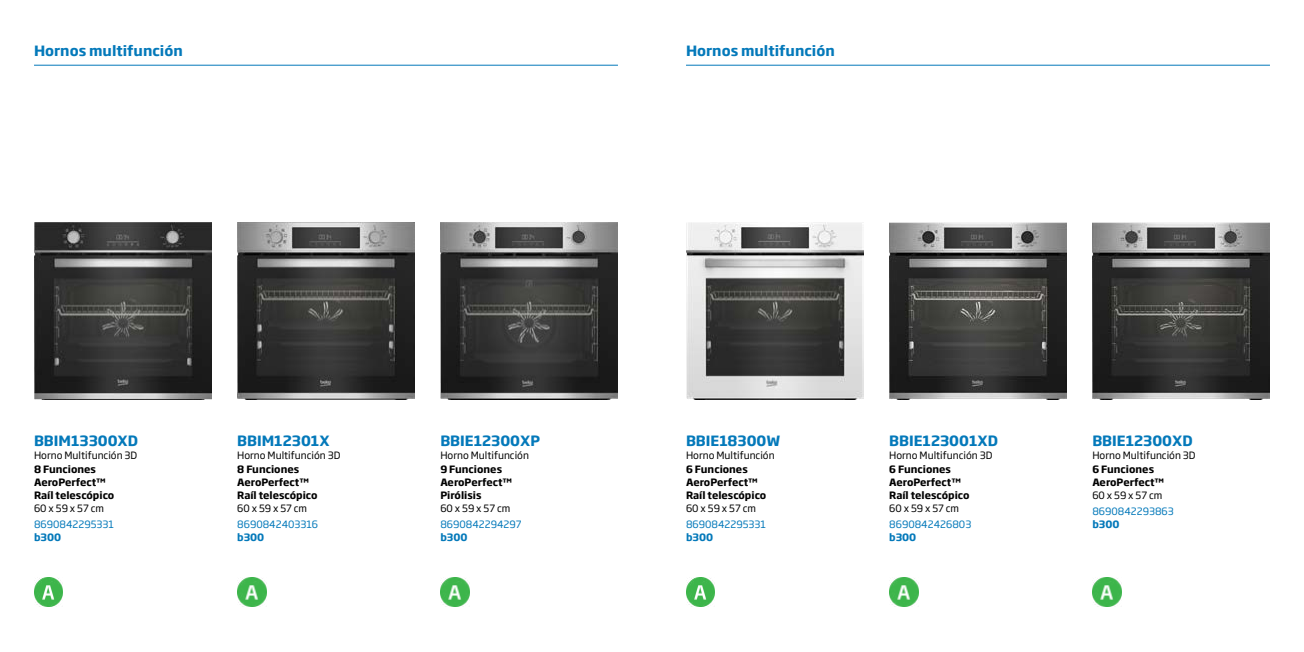
<style>
.page{position:relative;width:1304px;height:652px;background:#fff}
.page>*{position:absolute;margin:0;border:0;box-sizing:border-box;transform-origin:0 0}
.t1{font:700 14px "Soho Gothic Pro";color:#0479ba}
.t2{font:700 10px/13.2px "Soho Gothic Pro";color:#000}
.t3{font:10px "Soho Gothic Pro";color:#000}
.t4{font:10px "Soho Gothic Pro";color:#0479ba}
.t5{font:700 10px "Soho Gothic Pro";color:#0479ba}
</style>
<div class="page">
<img style="left:34px;top:223px;width:178px;height:176px">
<img style="left:237px;top:223px;width:178px;height:176px">
<img style="left:440px;top:223px;width:178px;height:176px">
<hr style="left:34px;top:65px;width:584px;height:1px;background:#0479ba">
<img style="left:34px;top:578px;width:29px;height:29px">
<img style="left:237px;top:578px;width:29px;height:29px">
<img style="left:440px;top:578px;width:29px;height:29px">
<img style="left:686px;top:222px;width:178px;height:177px">
<img style="left:889px;top:222px;width:178px;height:177px">
<img style="left:1092px;top:222px;width:178px;height:177px">
<hr style="left:686px;top:65px;width:584px;height:1px;background:#0479ba">
<img style="left:686px;top:578px;width:29px;height:29px">
<img style="left:889px;top:578px;width:29px;height:29px">
<img style="left:1092px;top:578px;width:29px;height:29px">
<h1 class="t1" style="left:34px;top:40px;width:150px">Hornos multifunción</h1>
<h1 class="t1" style="left:686px;top:40px;width:150px">Hornos multifunción</h1>
<h1 class="t1" style="left:34px;top:430px;width:106px">BBIM13300XD</h1>
<p class="t3" style="left:34px;top:448px;width:105px">Horno Multifunción 3D</p>
<p class="t2" style="left:34px;top:462px;width:82px">8 Funciones<br>AeroPerfect™<br>Raíl telescópico</p>
<p class="t3" style="left:34px;top:501px;width:72px">60 x 59 x 57 cm</p>
<p class="t4" style="left:34px;top:517px;width:82px">8690842295331</p>
<p class="t5" style="left:34px;top:530px;width:29px">b300</p>
<h1 class="t1" style="left:237px;top:430px;width:94px">BBIM12301X</h1>
<p class="t3" style="left:237px;top:448px;width:105px">Horno Multifunción 3D</p>
<p class="t2" style="left:237px;top:462px;width:82px">8 Funciones<br>AeroPerfect™<br>Raíl telescópico</p>
<p class="t3" style="left:237px;top:501px;width:72px">60 x 59 x 57 cm</p>
<p class="t4" style="left:237px;top:517px;width:83px">8690842403316</p>
<p class="t5" style="left:237px;top:530px;width:29px">b300</p>
<h1 class="t1" style="left:440px;top:430px;width:101px">BBIE12300XP</h1>
<p class="t3" style="left:440px;top:448px;width:90px">Horno Multifunción</p>
<p class="t2" style="left:440px;top:462px;width:74px">9 Funciones<br>AeroPerfect™<br>Pirólisis</p>
<p class="t3" style="left:440px;top:501px;width:72px">60 x 59 x 57 cm</p>
<p class="t4" style="left:440px;top:517px;width:83px">8690842294297</p>
<p class="t5" style="left:440px;top:530px;width:29px">b300</p>
<h1 class="t1" style="left:686px;top:430px;width:96px">BBIE18300W</h1>
<p class="t3" style="left:686px;top:448px;width:90px">Horno Multifunción</p>
<p class="t2" style="left:686px;top:462px;width:82px">6 Funciones<br>AeroPerfect™<br>Raíl telescópico</p>
<p class="t3" style="left:686px;top:501px;width:72px">60 x 59 x 57 cm</p>
<p class="t4" style="left:686px;top:517px;width:82px">8690842295331</p>
<p class="t5" style="left:686px;top:530px;width:29px">b300</p>
<h1 class="t1" style="left:889px;top:430px;width:110px">BBIE123001XD</h1>
<p class="t3" style="left:889px;top:448px;width:105px">Horno Multifunción 3D</p>
<p class="t2" style="left:889px;top:462px;width:82px">6 Funciones<br>AeroPerfect™<br>Raíl telescópico</p>
<p class="t3" style="left:889px;top:501px;width:72px">60 x 59 x 57 cm</p>
<p class="t4" style="left:889px;top:517px;width:84px">8690842426803</p>
<p class="t5" style="left:889px;top:530px;width:29px">b300</p>
<h1 class="t1" style="left:1092px;top:430px;width:102px">BBIE12300XD</h1>
<p class="t3" style="left:1092px;top:448px;width:105px">Horno Multifunción 3D</p>
<p class="t2" style="left:1092px;top:462px;width:74px">6 Funciones<br>AeroPerfect™</p>
<p class="t3" style="left:1092px;top:488px;width:72px">60 x 59 x 57 cm</p>
<p class="t4" style="left:1092px;top:504px;width:83px">8690842293863</p>
<p class="t5" style="left:1092px;top:517px;width:29px">b300</p>
</div>
